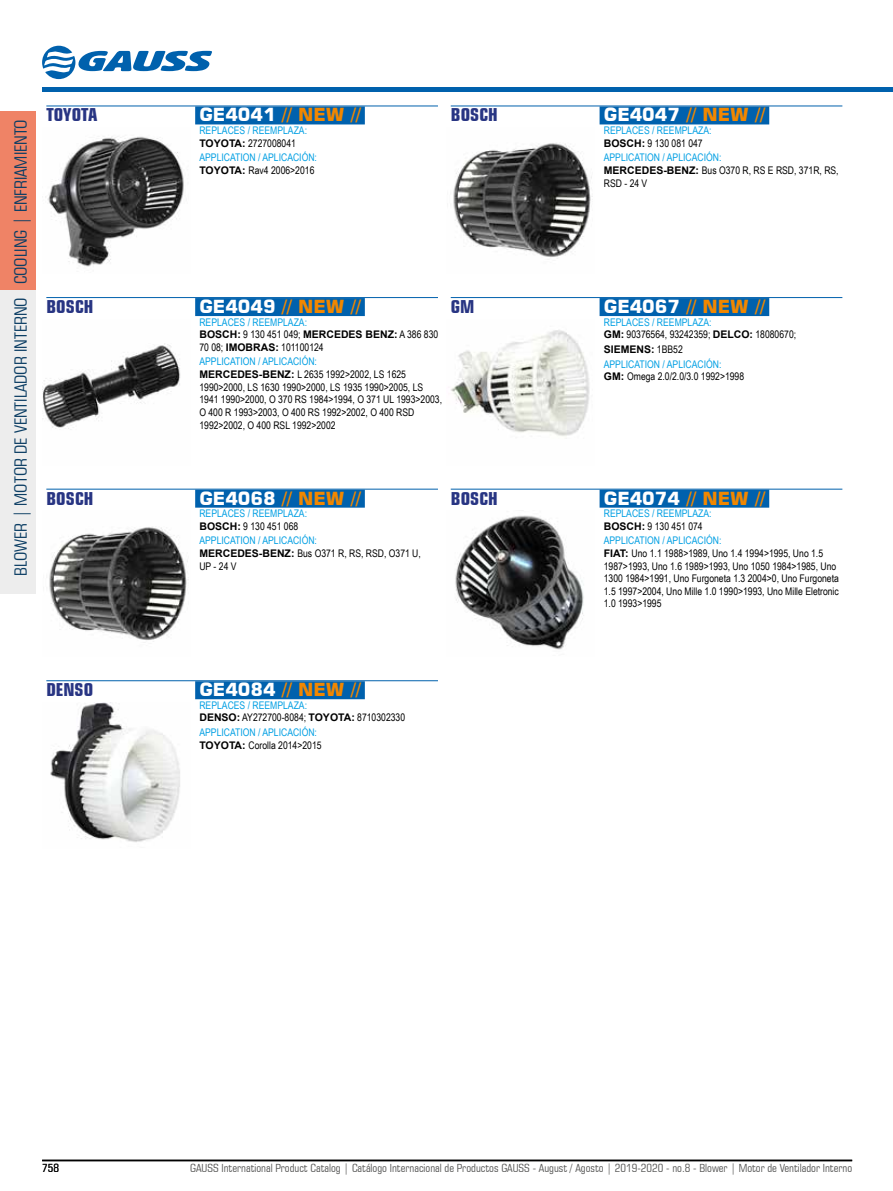
<style>
.page{position:relative;width:893px;height:1191px;background:#fff}
.page>*{position:absolute;margin:0;border:0;box-sizing:border-box;transform-origin:0 0}
.t1{font:700 18px "Square 721 BT";color:#f18700}
.t2{font:700 condensed 18px "Square 721 BT";color:#283583}
.t3{font:condensed 17.1px "Square 721 BT";color:#0c3e64}
.t4{font:condensed 11.25px "Square 721 BT";color:#575756}
.t5{font:condensed 11.25px "Square 721 BT";color:#000}
.t6{font:10.5px/12.6px "Arial Narrow";color:#000}
.t7{font:10.5px/12.6px "Arial Narrow";color:#009fe3}
.t8{font:700 10.5px "Arial";color:#000}
.s1{color:#fff}
.s2{font-family:"Arial";font-weight:700;color:#000}
.s3{color:#000}
.s4{color:#009fe3}
.s5{font-family:"Arial";font-weight:700}
.s6{font-family:"Arial Narrow";font-weight:400}
</style>
<div class="page">
<hr style="left:42px;top:1159px;width:810px;height:2px;background:#000">
<div style="left:0;top:111px;width:36px;height:179px;background:#ef8366"></div>
<div style="left:0;top:290px;width:36px;height:303px;background:#ededed"></div>
<svg style="left:42px;top:46px;width:170px;height:33px"></svg>
<hr style="left:42px;top:87px;width:851px;height:4px;background:#0061ad">
<hr style="left:46px;top:106px;width:392px;height:1px;background:#0061ad">
<div style="left:195px;top:106px;width:170px;height:18px;background:#0061ad"></div>
<img style="left:45px;top:136px;width:139px;height:131px">
<hr style="left:451px;top:106px;width:391px;height:1px;background:#0061ad">
<div style="left:600px;top:106px;width:169px;height:18px;background:#0061ad"></div>
<img style="left:453px;top:143px;width:140px;height:114px">
<hr style="left:46px;top:297px;width:392px;height:1px;background:#0061ad">
<div style="left:195px;top:298px;width:170px;height:18px;background:#0061ad"></div>
<img style="left:42px;top:343px;width:139px;height:87px">
<hr style="left:451px;top:297px;width:391px;height:1px;background:#0061ad">
<div style="left:600px;top:298px;width:169px;height:18px;background:#0061ad"></div>
<img style="left:451px;top:330px;width:139px;height:106px">
<hr style="left:46px;top:489px;width:392px;height:1px;background:#0061ad">
<div style="left:195px;top:489px;width:170px;height:18px;background:#0061ad"></div>
<img style="left:49px;top:527px;width:140px;height:116px">
<hr style="left:451px;top:489px;width:391px;height:1px;background:#0061ad">
<div style="left:600px;top:489px;width:169px;height:18px;background:#0061ad"></div>
<img style="left:455px;top:515px;width:129px;height:135px">
<hr style="left:46px;top:680px;width:392px;height:1px;background:#0061ad">
<div style="left:195px;top:681px;width:170px;height:18px;background:#0061ad"></div>
<img style="left:50px;top:702px;width:130px;height:140px">
<h2 class="t3" style="left:10px;top:284px;width:166px;rotate:-90deg">COOLING | ENFRIAMIENTO</h2>
<h2 class="t3" style="left:10px;top:575px;width:280px;rotate:-90deg">BLOWER | MOTOR DE VENTILADOR INTERNO</h2>
<h1 class="t2" style="left:46px;top:104px;width:53px">TOYOTA</h1>
<h1 class="t1" style="left:199px;top:104px;width:163px"><span class="s1">GE4041</span> // NEW //</h1>
<p class="t7" style="left:199px;top:124px;width:109px">REPLACES / REEMPLAZA:<br><span class="s2">TOYOTA:</span> <span class="s3">2727008041</span></p>
<p class="t7" style="left:199px;top:151px;width:119px">APPLICATION / APLICACIÓN:<br><span class="s2">TOYOTA:</span> <span class="s3">Rav4 2006&gt;2016</span></p>
<h1 class="t2" style="left:451px;top:104px;width:49px">BOSCH</h1>
<h1 class="t1" style="left:604px;top:104px;width:163px"><span class="s1">GE4047</span> // NEW //</h1>
<p class="t7" style="left:604px;top:124px;width:109px">REPLACES / REEMPLAZA:<br><span class="s2">BOSCH:</span> <span class="s3">9 130 081 047</span></p>
<p class="t6" style="left:604px;top:151px;width:236px"><span class="s4">APPLICATION / APLICACIÓN:<br></span><span class="s5">MERCEDES-BENZ:</span> Bus O370 R, RS E RSD, 371R, RS,<br>RSD - 24 V</p>
<h1 class="t2" style="left:46px;top:295px;width:49px">BOSCH</h1>
<h1 class="t1" style="left:199px;top:295px;width:163px"><span class="s1">GE4049</span> // NEW //</h1>
<p class="t7" style="left:199px;top:315px;width:109px">REPLACES / REEMPLAZA:</p>
<p class="t8" style="left:199px;top:327px;width:240px">BOSCH: <span class="s6">9 130 451 049;</span> MERCEDES BENZ: <span class="s6">A 386 830</span></p>
<p class="t7" style="left:199px;top:339px;width:126px;line-height:14.7px"><span class="s3">70 08;</span> <span class="s2">IMOBRAS:</span> <span class="s3">101100124<br></span>APPLICATION / APLICACIÓN:</p>
<p class="t6" style="left:199px;top:368px;width:244px"><span class="s5">MERCEDES-BENZ:</span> L 2635 1992&gt;2002, LS 1625<br>1990&gt;2000, LS 1630 1990&gt;2000, LS 1935 1990&gt;2005, LS 1941 1990&gt;2000, O 370 RS 1984&gt;1994, O 371 UL 1993&gt;2003, O 400 R 1993&gt;2003, O 400 RS 1992&gt;2002, O 400 RSD 1992&gt;2002, O 400 RSL 1992&gt;2002</p>
<h1 class="t2" style="left:451px;top:295px;width:25px">GM</h1>
<h1 class="t1" style="left:604px;top:295px;width:163px"><span class="s1">GE4067</span> // NEW //</h1>
<p class="t6" style="left:604px;top:315px;width:194px"><span class="s4">REPLACES / REEMPLAZA:<br></span><span class="s5">GM:</span> 90376564, 93242359; <span class="s5">DELCO:</span> 18080670;</p>
<p class="t8" style="left:604px;top:342px;width:81px">SIEMENS: <span class="s6">1BB52</span></p>
<p class="t6" style="left:604px;top:357px;width:142px"><span class="s4">APPLICATION / APLICACIÓN:<br></span><span class="s5">GM:</span> Omega 2.0/2.0/3.0 1992&gt;1998</p>
<h1 class="t2" style="left:46px;top:487px;width:49px">BOSCH</h1>
<h1 class="t1" style="left:199px;top:487px;width:163px"><span class="s1">GE4068</span> // NEW //</h1>
<p class="t7" style="left:199px;top:507px;width:109px">REPLACES / REEMPLAZA:<br><span class="s2">BOSCH:</span> <span class="s3">9 130 451 068</span></p>
<p class="t6" style="left:199px;top:534px;width:223px"><span class="s4">APPLICATION / APLICACIÓN:<br></span><span class="s5">MERCEDES-BENZ:</span> Bus O371 R, RS, RSD, O371 U,<br>UP - 24 V</p>
<h1 class="t2" style="left:451px;top:487px;width:49px">BOSCH</h1>
<h1 class="t1" style="left:604px;top:487px;width:163px"><span class="s1">GE4074</span> // NEW //</h1>
<p class="t7" style="left:604px;top:507px;width:109px">REPLACES / REEMPLAZA:<br><span class="s2">BOSCH:</span> <span class="s3">9 130 451 074</span></p>
<p class="t6" style="left:604px;top:534px;width:237px"><span class="s4">APPLICATION / APLICACIÓN:<br></span><span class="s5">FIAT:</span> Uno 1.1 1988&gt;1989, Uno 1.4 1994&gt;1995, Uno 1.5<br>1987&gt;1993, Uno 1.6 1989&gt;1993, Uno 1050 1984&gt;1985, Uno 1300 1984&gt;1991, Uno Furgoneta 1.3 2004&gt;0, Uno Furgoneta 1.5 1997&gt;2004, Uno Mille 1.0 1990&gt;1993, Uno Mille Eletronic 1.0 1993&gt;1995</p>
<h1 class="t2" style="left:46px;top:679px;width:48px">DENSO</h1>
<h1 class="t1" style="left:199px;top:678px;width:163px"><span class="s1">GE4084</span> // NEW //</h1>
<p class="t6" style="left:199px;top:698px;width:207px"><span class="s4">REPLACES / REEMPLAZA:<br></span><span class="s5">DENSO:</span> AY272700-8084; <span class="s5">TOYOTA:</span> 8710302330</p>
<p class="t7" style="left:199px;top:725px;width:124px">APPLICATION / APLICACIÓN:<br><span class="s2">TOYOTA:</span> <span class="s3">Corolla 2014&gt;2015</span></p>
<p class="t5" style="left:42px;top:1161px;width:18px">758</p>
<p class="t4" style="left:190px;top:1161px;width:663px">GAUSS International Product Catalog | Catálogo Internacional de Productos GAUSS - August / Agosto | 2019-2020 - no.8 - Blower | Motor de Ventilador Interno</p>
</div>
